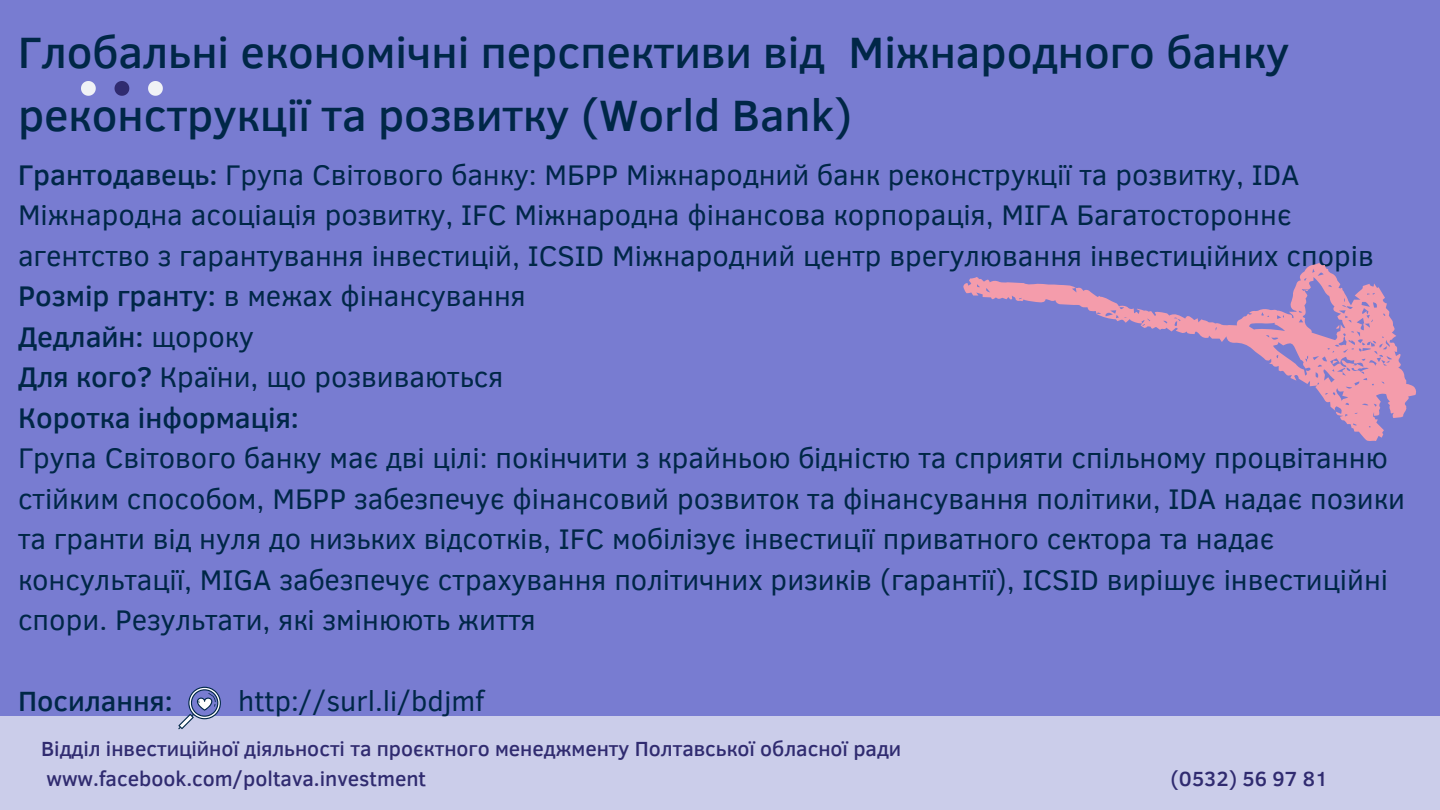
<style>
.page{position:relative;width:1440px;height:810px;background:#787cd1}
.page>*{position:absolute;margin:0;border:0;box-sizing:border-box;transform-origin:0 0}
.t1{font:500 45px/63px "Clear Sans";color:#002747}
.t2{font:29.1px/40.5px "Clear Sans";color:#002747}
.t3{font:28.6px "Clear Sans";color:#002747}
.t4{font:500 28.6px "Clear Sans";color:#002747}
.t5{font:500 21px/29.2px "Clear Sans";color:#302b70}
.s1{font-weight:500}
</style>
<div class="page">
<svg style="left:81px;top:81px;width:15px;height:15px"></svg>
<svg style="left:115px;top:81px;width:14px;height:15px"></svg>
<svg style="left:148px;top:81px;width:15px;height:15px"></svg>
<div style="left:0;top:716px;width:1440px;height:94px;background:#cbcdea"></div>
<svg style="left:178px;top:686px;width:43px;height:43px"></svg>
<svg style="left:963px;top:263px;width:453px;height:178px"></svg>
<h1 class="t1" style="left:18px;top:18px;width:1273px">Глобальні економічні перспективи від Міжнародного банку реконструкції та розвитку (World Bank)</h1>
<p class="t2" style="left:18px;top:153px;width:1357px"><span class="s1">Грантодавець:</span> Група Світового банку: МБРР Міжнародний банк реконструкції та розвитку, IDA Міжнародна асоціація розвитку, IFC Міжнародна фінансова корпорація, МІГА Багатостороннє агентство з гарантування інвестицій, ICSID Міжнародний центр врегулювання інвестиційних спорів <span class="s1">Розмір гранту:</span> в межах фінансування<br><span class="s1">Дедлайн:</span> щороку<br><span class="s1">Для кого?</span> Країни, що розвиваються<br><span class="s1">Коротка інформація:</span></p>
<p class="t2" style="left:18px;top:436px;width:1388px">Група Світового банку має дві цілі: покінчити з крайньою бідністю та сприяти спільному процвітанню стійким способом, МБРР забезпечує фінансовий розвиток та фінансування політики, IDA надає позики та гранти від нуля до низьких відсотків, IFC мобілізує інвестиції приватного сектора та надає консультації, MIGA забезпечує страхування політичних ризиків (гарантії), ICSID вирішує інвестиційні спори. Результати, які змінюють життя</p>
<p class="t4" style="left:18px;top:680px;width:156px">Посилання:</p>
<p class="t3" style="left:238px;top:680px;width:247px">http://surl.li/bdjmf</p>
<p class="t5" style="left:41px;top:733px;width:862px">Відділ інвестиційної діяльності та проєктного менеджменту Полтавської обласної ради www.facebook.com/poltava.investment</p>
<p class="t5" style="left:1171px;top:763px;width:159px">(0532) 56 97 81</p>
</div>
